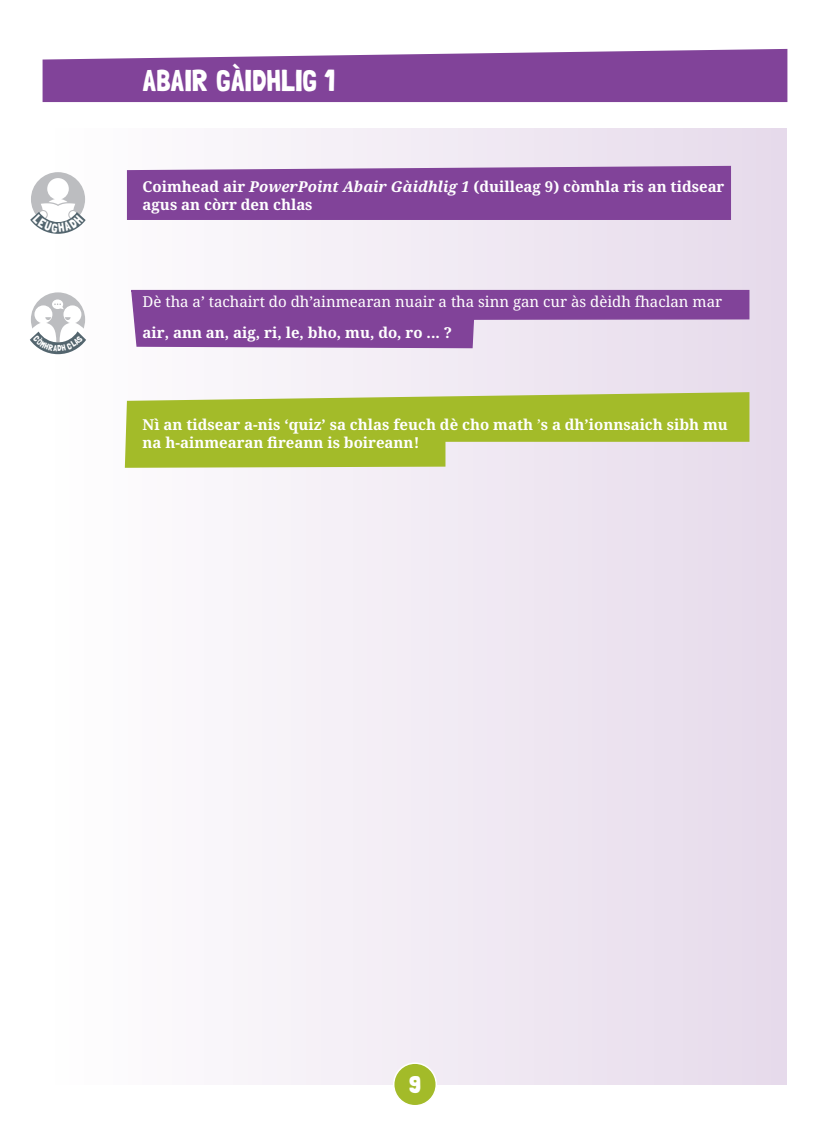
<style>
.page{position:relative;width:830px;height:1127px;background:#fff}
.page>*{position:absolute;margin:0;border:0;box-sizing:border-box;transform-origin:0 0}
.title_top_line{font:30px "Londrina Solid";color:#fff}
.points{font:24px "Londrina Solid";color:#fff}
.Body_Table_Body{font:700 15px/18px "Noto Serif";color:#fff}
.Body_Table_Body-2{font:15px "Noto Serif";color:#fff}
.s1{font-style:italic}
.s2{font-weight:400}
</style>
<div class="page">
<svg style="left:43px;top:49px;width:744px;height:53px;background:#8d55a3"></svg>
<div style="left:43px;top:128px;width:744px;height:956px;background:linear-gradient(to right,#fff,#e6daeb)"></div>
<svg style="left:130px;top:289px;width:619px;height:60px;background:#9c6baf"></svg>
<svg style="left:125px;top:392px;width:624px;height:76px;background:#b4c557"></svg>
<div style="left:393px;top:1063px;width:43px;height:43px;background:#a3bb29;border-radius:50%"></div>
<div style="left:393px;top:1062px;width:44px;height:44px;border:2px solid #fff;border-radius:50%"></div>
<div style="left:127px;top:166px;width:603px;height:54px;background:#814399"></div>
<div style="left:31px;top:172px;width:54px;height:54px;background:#bcbdc0;border-radius:50%"></div>
<div style="left:31px;top:292px;width:54px;height:55px;background:#bcbdc0;border-radius:50%"></div>
<svg style="left:30px;top:178px;width:56px;height:56px"></svg>
<svg style="left:30px;top:299px;width:56px;height:55px"></svg>
<p class="title_top_line" style="left:142px;top:62px;width:194px">ABAIR GÀIDHLIG 1</p>
<p class="Body_Table_Body" style="left:142px;top:178px;width:583px">Coimhead air <span class="s1">PowerPoint Abair Gàidhlig 1</span> (duilleag 9) còmhla ris an tidsear agus an còrr den chlas</p>
<p class="Body_Table_Body-2" style="left:142px;top:291px;width:581px">Dè tha a’ tachairt do dh’ainmearan nuair a tha sinn gan cur às dèidh fhaclan mar</p>
<p class="Body_Table_Body" style="left:142px;top:324px;width:311px">air, ann an, aig, ri, le, bho, mu, do, ro ... ?</p>
<p class="Body_Table_Body" style="left:142px;top:416px;width:586px">Nì an tidsear a-nis ‘quiz’ sa chlas feuch dè cho math <span class="s2">’</span>s a dh’ionnsaich sibh mu na h-ainmearan fireann is boireann!</p>
<p class="points" style="left:409px;top:1070px;width:13px">9</p>
</div>
